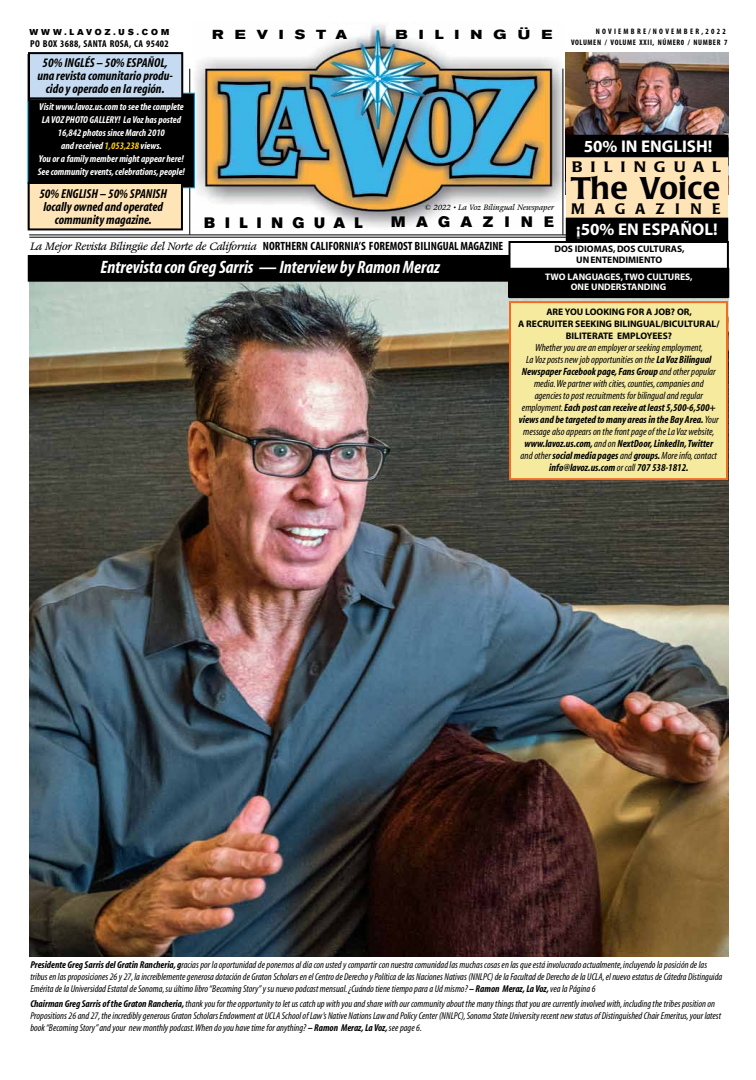
<style>
.page{position:relative;width:756px;height:1080px;background:#fff}
.page>*{position:absolute;margin:0;border:0;box-sizing:border-box;transform-origin:0 0}
.t1{font:500 31px "Poppl Laudatio";letter-spacing:.015em;color:#000}
.t2{font:italic 700 condensed 18px "Myriad";color:#fff}
.t3{font:700 17px "Myriad";color:#fff}
.t4{font:15px "Akzidenz Grotesk BE Super";letter-spacing:.705em;color:#000}
.t5{font:500 15px "Poppl Laudatio";letter-spacing:.495em;color:#000;scale:1.1 1}
.t6{font:15px "Akzidenz Grotesk BE Super";letter-spacing:.725em;color:#000}
.t7{font:500 15px "Poppl Laudatio";letter-spacing:.66em;color:#000}
.t8{font:italic 700 condensed 13px/13px "Myriad";color:#000;text-align:center}
.t9{font:700 expanded 13px "Akzidenz Grotesk BE";letter-spacing:.855em;color:#000}
.t10{font:700 condensed 12px "Myriad";color:#000}
.t11{font:italic condensed 10.5px/12px "Myriad";color:#000;text-align:center}
.t12{font:italic condensed 10px/12px "Myriad";color:#000}
.t13{font:italic 700 condensed 10px/13px "Myriad";color:#fff}
.t14{font:700 condensed 10px "Myriad";letter-spacing:.03em;color:#000}
.t15{font:700 9.5px/12px "Myriad";color:#000}
.t16{font:700 9.5px "Myriad";color:#fff}
.t17{font:8.5px "Akzidenz Grotesk BE Super";letter-spacing:.36em;color:#000}
.t18{font:700 condensed 8px/10.6px "Myriad";letter-spacing:.085em;color:#000;text-align:right}
.t19{font:italic 7.5px "Poppl Pontifex BE";color:#000}
.s1{color:#ffd000}
.s2{font-family:"Poppl Pontifex BE";font-weight:400;font-style:italic;font-stretch:normal;font-size:10.5px}
.s3{font-weight:700}
</style>
<div class="page">
<img style="left:565px;top:53px;width:163px;height:141px">
<img style="left:29px;top:281px;width:700px;height:675px">
<img style="left:193px;top:22px;width:372px;height:207px">
<hr style="left:190px;top:69px;width:1px;height:166px;background:#000">
<hr style="left:29px;top:235px;width:699px;height:1px;background:#000">
<hr style="left:563px;top:69px;width:1px;height:166px;background:#000">
<div style="left:566px;top:143px;width:162px;height:95px;background:#ffe4b8"></div>
<div style="left:566px;top:135px;width:162px;height:22px;background:#000"></div>
<div style="left:566px;top:218px;width:162px;height:23px;background:#000"></div>
<div style="left:28px;top:93px;width:166px;height:95px;background:#000"></div>
<hr style="left:29px;top:237px;width:699px;height:1px;background:#000">
<div style="left:28px;top:54px;width:155px;height:47px;border:2px solid #000"></div>
<div style="left:27px;top:184px;width:155px;height:45px;background:#ffe4b8"></div>
<div style="left:28px;top:182px;width:155px;height:48px;border:2px solid #000"></div>
<div style="left:509px;top:301px;width:219px;height:179px;background:#f5ea9d;border:2px solid #f26b23"></div>
<div style="left:28px;top:52px;width:153px;height:47px;background:#c6dbf1"></div>
<div style="left:28px;top:52px;width:155px;height:47px;border:2px solid #000"></div>
<div style="left:28px;top:256px;width:528px;height:25px;background:#000"></div>
<div style="left:28px;top:255px;width:528px;height:26px;border:1px solid #000"></div>
<div style="left:510px;top:242px;width:218px;height:34px;background:#fff"></div>
<div style="left:508px;top:241px;width:221px;height:36px;border:2px solid #000"></div>
<div style="left:509px;top:269px;width:220px;height:28px;background:#000"></div>
<div style="left:509px;top:268px;width:219px;height:30px;border:2px solid #000"></div>
<p class="t17" style="left:29px;top:27px;width:126px">WWW.LAVOZ.US.COM</p>
<p class="t14" style="left:30px;top:38px;width:140px">PO BOX 3688, SANTA ROSA, CA 95402</p>
<h3 class="t8" style="left:37px;top:56px;width:137px">50% inglés – 50% español, una revista comunitario produ&shy;cido y operado en la región.</h3>
<h3 class="t8" style="left:37px;top:58px;width:137px">50% inglés – 50% español, una revista comunitario produ&shy;cido y operado en la región.</h3>
<p class="t13" style="left:39px;top:101px;width:146px">Visit www.lavoz.us.com to see the complete<br>LA VOZ PHO TO GALLE</p>
<p class="t13" style="left:110px;top:114px;width:73px">RY! La Voz has posted</p>
<p class="t13" style="left:58px;top:127px;width:109px">16,842 photos since March 2010</p>
<p class="t13" style="left:61px;top:140px;width:102px">and received <span class="s1">1,053,238</span> views.</p>
<p class="t13" style="left:39px;top:153px;width:146px">You or a family member might appear here!</p>
<p class="t13" style="left:38px;top:166px;width:149px">See community events, celebrations, people!</p>
<h3 class="t8" style="left:39px;top:187px;width:129px">50% English – 50% Spanish locally owned and operated community magazine.</h3>
<h3 class="t9" style="left:212px;top:26px;width:137px">REVISTA</h3>
<h3 class="t9" style="left:396px;top:26px;width:158px">BILINGÜE</h3>
<p class="t18" style="left:571px;top:26px;width:158px">NOVIEMBRE/NOVEMBER,2022<br>VOLUMEN / VOLUME XXII, NÚMER0 / NUMBER 7</p>
<p class="t19" style="left:424px;top:203px;width:131px">© 2022 • La Voz Bilingual Newspaper</p>
<h3 class="t4" style="left:204px;top:214px;width:55px">BILING</h3>
<h3 class="t4" style="left:314px;top:214px;width:50px">UAL</h3>
<h3 class="t6" style="left:391px;top:213px;width:164px">MAGAZINE</h3>
<h3 class="t3" style="left:584px;top:137px;width:130px">50% IN ENGLISH!</h3>
<h3 class="t5" style="left:572px;top:158px;width:137px">BILINGUAL</h3>
<h3 class="t7" style="left:571px;top:200px;width:151px">MAGAZINE</h3>
<h1 class="t1" style="left:571px;top:171px;width:151px">The Voice</h1>
<h3 class="t3" style="left:576px;top:220px;width:143px">¡50% EN ESPAÑOL!</h3>
<p class="t10" style="left:30px;top:240px;width:475px"><span class="s2">La Mejor Revista Bilingüe del Norte de California</span> NO RTHERN CALIFORNIA’S FO REMOST BILINGUAL MAGAZINE</p>
<h2 class="t2" style="left:101px;top:258px;width:341px">entrevista con greg sarris — interview by Ramon Meraz</h2>
<p class="t15" style="left:554px;top:244px;width:132px;line-height:10.5px;text-align:center">DOS IDIOMAS, DOS CULTURAS,<br>UN ENTENDIMIENTO</p>
<p class="t16" style="left:545px;top:272px;width:30px">TWO LANG</p>
<p class="t16" style="left:592px;top:272px;width:9px">UAGES</p>
<p class="t16" style="left:621px;top:272px;width:74px">, TWO CULTURES,</p>
<p class="t16" style="left:571px;top:282px;width:7px">ONE</p>
<p class="t16" style="left:591px;top:282px;width:66px">UNDERSTAN DING</p>
<p class="t15" style="left:546px;top:307px;width:46px">ARE YOU LOO</p>
<p class="t15" style="left:603px;top:307px;width:12px">KING</p>
<p class="t15" style="left:627px;top:307px;width:67px">FOR A JOB? OR,</p>
<p class="t15" style="left:518px;top:319px;width:85px">A RECRUITER SEEKING</p>
<p class="t15" style="left:614px;top:319px;width:12px">BILING</p>
<p class="t15" style="left:566px;top:319px;width:155px;text-indent:77px">UAL/BICULTURAL/<br>BILITERATE EMPLOYEES?</p>
<p class="t11" style="left:519px;top:342px;width:201px">Whether you are an employer or seeking employment,<br>La Voz posts new job opportunities on the <span class="s3">La Voz Bilingual NewspaperFacebook page, Fans Group</span> and other popular media. We partner with cities, counties, companies and<br>agencies to post recruitments for bilingual and regular employment. <span class="s3">Each post can receive at least 5,500-6,500+ views and be targeted to many areas in the Bay Area.</span> Your message also appears on the front page of the La Voz website, <span class="s3">www.lavoz.us.com,</span> and on <span class="s3">NextDoor, LinkedIn, Twitter </span>and other <span class="s3">social media pages</span> and <span class="s3">groups.</span> More info, contact <span class="s3">info@lavoz.us.com</span> or call <span class="s3">707 538-1812.</span></p>
<p class="t12" style="left:30px;top:959px;width:694px"><span class="s3">Presidente Greg Sarris del Gratin Rancheria, g</span>racias por la oportunidad de ponernos al día con usted y compartir con nuestra comunidad las muchas cosas en las que está involucrado actualmente, incluyendo la posición de las tribus en las proposiciones 26 y 27, la increíblemente generosa dotación de Graton Scholars en el Centro de Derecho y Política de las Naciones Nativas (NNLPC) de la Facultad de Derecho de la UCLA, el nuevo estatus de Cátedra Distinguida<br>Emérita de la Universidad Estatal de Sonoma, su último libro “Becoming Story” y su nuevo podcast mensual. ¿Cuándo tiene tiempo para a Ud mismo? <span class="s3">– Ramon Meraz, La Voz,</span> vea la Página 6</p>
<p class="t12" style="left:30px;top:998px;width:692px"><span class="s3">Chairman Greg Sarris of the Graton Rancheria,</span> thank you for the opportunity to let us catch up with you and share with our community about the many things that you are currently involved with, including the tribes position on<br>Propositions 26 and 27, the incredibly generous Graton Scholars Endowment at UCLA School of Law’s Native Nations Law and Policy Center (NNLPC), Sonoma State University recent new status of Distinguished Chair Emeritus, your latest book “Becoming Story” and your new monthly podcast. When do you have time for anything? <span class="s3">– Ramon Meraz, La Voz,</span> see page 6.</p>
</div>
